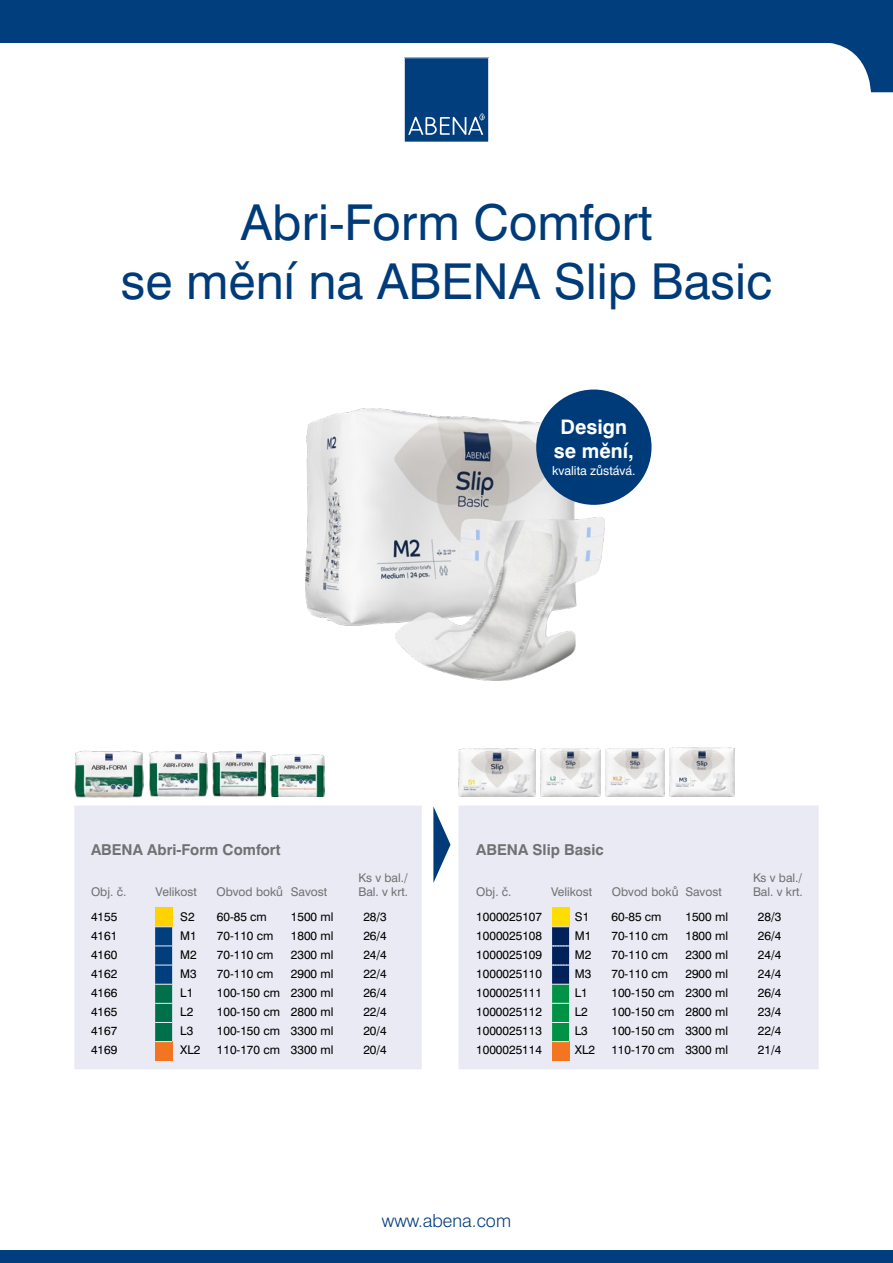
<style>
.page{position:relative;width:893px;height:1263px;background:#fff}
.page>*{position:absolute;margin:0;border:0;box-sizing:border-box;transform-origin:0 0}
.t1{font:49.5px/59.4px "Swiss 721 BTCE";color:#003b79;text-align:center}
.t2{font:700 19.95px/24px "Swiss 721 BTCE";color:#fff;text-align:center}
.t3{font:300 18px "Swiss 721 BTCE";color:#003b79}
.t4{font:700 15px "Swiss 721 BTCE";color:#707172}
.t5{font:12.45px "Swiss 721 BTCE";color:#fff}
.t6{font:12px "Swiss 721 BTCE";color:#000}
.t7{font:12px/14.4px "Swiss 721 BTCE";color:#707172}
</style>
<div class="page">
<svg style="left:830px;top:43px;width:63px;height:50px"></svg>
<div style="left:0;top:0;width:893px;height:43px;background:#003e7e"></div>
<svg style="left:404px;top:57px;width:85px;height:85px"></svg>
<div style="left:0;top:1250px;width:893px;height:13px;background:#003e7e"></div>
<img style="left:74px;top:751px;width:70px;height:46px">
<img style="left:149px;top:751px;width:58px;height:45px">
<img style="left:213px;top:752px;width:53px;height:44px">
<img style="left:271px;top:755px;width:53px;height:41px">
<img style="left:306px;top:408px;width:298px;height:273px">
<img style="left:458px;top:749px;width:78px;height:48px">
<img style="left:540px;top:749px;width:60px;height:48px">
<img style="left:606px;top:748px;width:59px;height:49px">
<img style="left:670px;top:748px;width:65px;height:48px">
<svg style="left:433px;top:806px;width:17px;height:77px"></svg>
<div style="left:74px;top:806px;width:348px;height:263px;background:#e9eaf3"></div>
<div style="left:155px;top:908px;width:17px;height:19px;background:#ffd200"></div>
<div style="left:155px;top:1041px;width:17px;height:20px;background:#f47521"></div>
<svg style="left:155px;top:926px;width:17px;height:116px"></svg>
<div style="left:458px;top:806px;width:361px;height:263px;background:#e9eaf3"></div>
<div style="left:552px;top:908px;width:17px;height:19px;background:#fd0"></div>
<div style="left:552px;top:1041px;width:17px;height:20px;background:#f47521"></div>
<svg style="left:552px;top:926px;width:18px;height:116px"></svg>
<div style="left:536px;top:389px;width:115px;height:116px;background:#003b79;border-radius:50%"></div>
<h1 class="t1" style="left:121px;top:191px;width:653px">Abri-Form Comfort<br>se mění na ABENA Slip Basic</h1>
<h2 class="t2" style="left:554px;top:414px;width:82px">Design se mění,</h2>
<p class="t5" style="left:552px;top:463px;width:85px">kvalita zůstává.</p>
<p class="t4" style="left:91px;top:839px;width:191px">ABENA Abri-Form Comfort</p>
<p class="t4" style="left:476px;top:839px;width:129px">ABENA Slip Basic</p>
<p class="t7" style="left:91px;top:884px;width:37px">Obj. č.</p>
<p class="t7" style="left:156px;top:884px;width:43px">Velikost</p>
<p class="t7" style="left:216px;top:884px;width:112px">Obvod boků Savost</p>
<p class="t7" style="left:358px;top:870px;width:51px">Ks v bal./<br>Bal. v krt.</p>
<p class="t7" style="left:476px;top:884px;width:37px">Obj. č.</p>
<p class="t7" style="left:551px;top:884px;width:43px">Velikost</p>
<p class="t7" style="left:612px;top:884px;width:111px">Obvod boků Savost</p>
<p class="t7" style="left:753px;top:870px;width:51px">Ks v bal./<br>Bal. v krt.</p>
<p class="t6" style="left:91px;top:909px;width:28px">4155</p>
<p class="t6" style="left:180px;top:909px;width:16px">S2</p>
<p class="t6" style="left:217px;top:909px;width:51px">60-85 cm</p>
<p class="t6" style="left:291px;top:909px;width:44px">1500 ml</p>
<p class="t6" style="left:363px;top:909px;width:25px">28/3</p>
<p class="t6" style="left:91px;top:928px;width:28px">4161</p>
<p class="t6" style="left:180px;top:928px;width:18px">M1</p>
<p class="t6" style="left:217px;top:928px;width:58px">70-110 cm</p>
<p class="t6" style="left:291px;top:928px;width:44px">1800 ml</p>
<p class="t6" style="left:363px;top:928px;width:25px">26/4</p>
<p class="t6" style="left:91px;top:947px;width:28px">4160</p>
<p class="t6" style="left:180px;top:947px;width:18px">M2</p>
<p class="t6" style="left:217px;top:947px;width:58px">70-110 cm</p>
<p class="t6" style="left:291px;top:947px;width:44px">2300 ml</p>
<p class="t6" style="left:363px;top:947px;width:25px">24/4</p>
<p class="t6" style="left:91px;top:966px;width:28px">4162</p>
<p class="t6" style="left:180px;top:966px;width:18px">M3</p>
<p class="t6" style="left:217px;top:966px;width:58px">70-110 cm</p>
<p class="t6" style="left:291px;top:966px;width:44px">2900 ml</p>
<p class="t6" style="left:363px;top:966px;width:25px">22/4</p>
<p class="t6" style="left:91px;top:985px;width:28px">4166</p>
<p class="t6" style="left:180px;top:985px;width:15px">L1</p>
<p class="t6" style="left:217px;top:985px;width:118px">100-150 cm 2300 ml</p>
<p class="t6" style="left:363px;top:985px;width:25px">26/4</p>
<p class="t6" style="left:91px;top:1004px;width:28px">4165</p>
<p class="t6" style="left:180px;top:1004px;width:15px">L2</p>
<p class="t6" style="left:217px;top:1004px;width:118px">100-150 cm 2800 ml</p>
<p class="t6" style="left:363px;top:1004px;width:25px">22/4</p>
<p class="t6" style="left:91px;top:1023px;width:28px">4167</p>
<p class="t6" style="left:180px;top:1023px;width:15px">L3</p>
<p class="t6" style="left:217px;top:1023px;width:118px">100-150 cm 3300 ml</p>
<p class="t6" style="left:363px;top:1023px;width:25px">20/4</p>
<p class="t6" style="left:91px;top:1042px;width:28px">4169</p>
<p class="t6" style="left:180px;top:1042px;width:22px">XL2</p>
<p class="t6" style="left:217px;top:1042px;width:118px">110-170 cm 3300 ml</p>
<p class="t6" style="left:363px;top:1042px;width:25px">20/4</p>
<p class="t6" style="left:476px;top:909px;width:67px">1000025107</p>
<p class="t6" style="left:575px;top:909px;width:16px">S1</p>
<p class="t6" style="left:611px;top:909px;width:51px">60-85 cm</p>
<p class="t6" style="left:685px;top:909px;width:44px">1500 ml</p>
<p class="t6" style="left:758px;top:909px;width:25px">28/3</p>
<p class="t6" style="left:476px;top:928px;width:67px">1000025108</p>
<p class="t6" style="left:575px;top:928px;width:18px">M1</p>
<p class="t6" style="left:611px;top:928px;width:58px">70-110 cm</p>
<p class="t6" style="left:685px;top:928px;width:44px">1800 ml</p>
<p class="t6" style="left:758px;top:928px;width:25px">26/4</p>
<p class="t6" style="left:476px;top:947px;width:67px">1000025109</p>
<p class="t6" style="left:575px;top:947px;width:18px">M2</p>
<p class="t6" style="left:611px;top:947px;width:58px">70-110 cm</p>
<p class="t6" style="left:685px;top:947px;width:44px">2300 ml</p>
<p class="t6" style="left:758px;top:947px;width:25px">24/4</p>
<p class="t6" style="left:476px;top:966px;width:67px">1000025110</p>
<p class="t6" style="left:575px;top:966px;width:18px">M3</p>
<p class="t6" style="left:611px;top:966px;width:58px">70-110 cm</p>
<p class="t6" style="left:685px;top:966px;width:44px">2900 ml</p>
<p class="t6" style="left:758px;top:966px;width:25px">24/4</p>
<p class="t6" style="left:476px;top:985px;width:67px">1000025111</p>
<p class="t6" style="left:575px;top:985px;width:15px">L1</p>
<p class="t6" style="left:611px;top:985px;width:118px">100-150 cm 2300 ml</p>
<p class="t6" style="left:758px;top:985px;width:25px">26/4</p>
<p class="t6" style="left:476px;top:1004px;width:67px">1000025112</p>
<p class="t6" style="left:575px;top:1004px;width:15px">L2</p>
<p class="t6" style="left:611px;top:1004px;width:118px">100-150 cm 2800 ml</p>
<p class="t6" style="left:758px;top:1004px;width:25px">23/4</p>
<p class="t6" style="left:476px;top:1023px;width:67px">1000025113</p>
<p class="t6" style="left:575px;top:1023px;width:15px">L3</p>
<p class="t6" style="left:611px;top:1023px;width:118px">100-150 cm 3300 ml</p>
<p class="t6" style="left:758px;top:1023px;width:25px">22/4</p>
<p class="t6" style="left:476px;top:1042px;width:67px">1000025114</p>
<p class="t6" style="left:575px;top:1042px;width:22px">XL2</p>
<p class="t6" style="left:611px;top:1042px;width:118px">110-170 cm 3300 ml</p>
<p class="t6" style="left:758px;top:1042px;width:25px">21/4</p>
<h3 class="t3" style="left:382px;top:1208px;width:131px">www.abena.com</h3>
</div>
